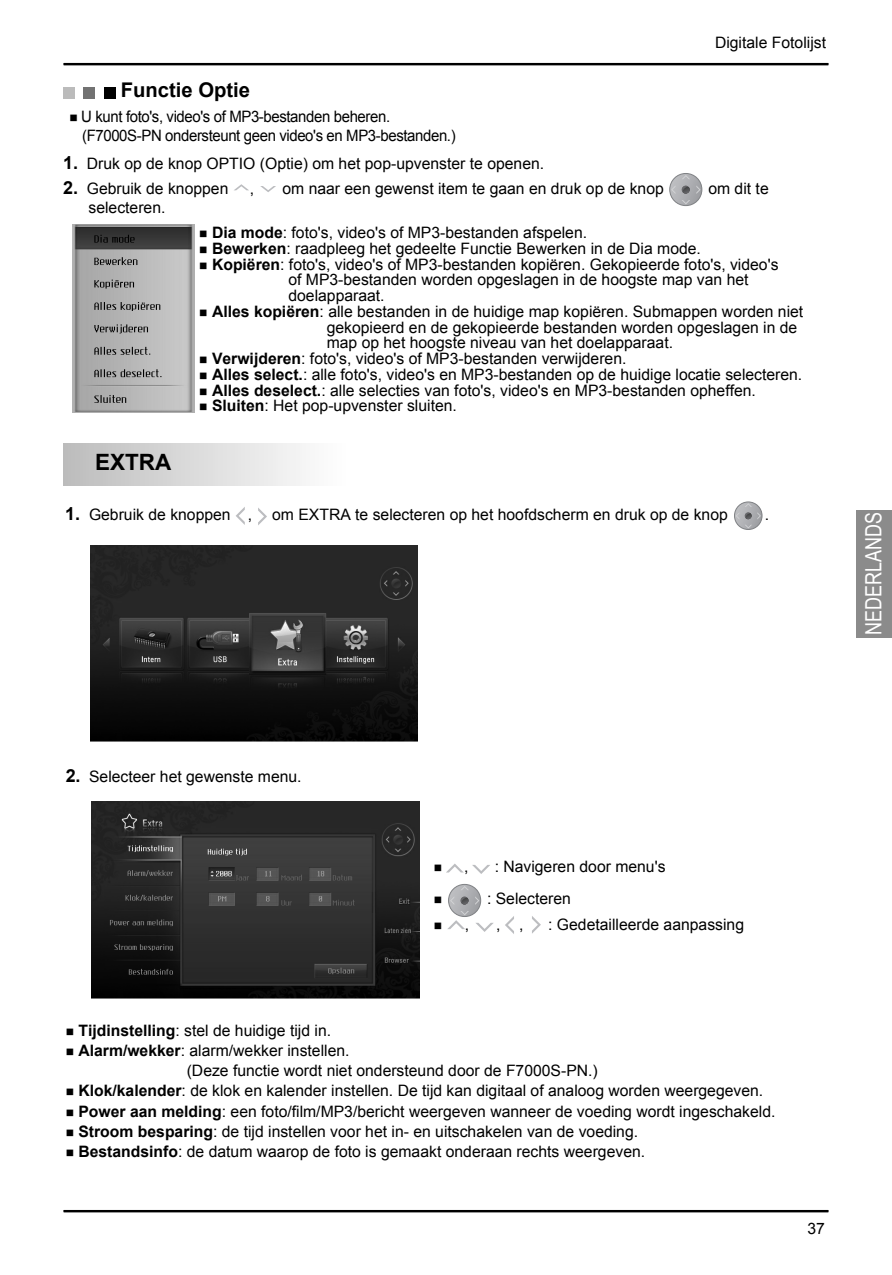
<style>
.page{position:relative;width:892px;height:1275px;background:#fff}
.page>*{position:absolute;margin:0;border:0;box-sizing:border-box;transform-origin:0 0}
.t1{font:22.5px "Arial";color:#fff;scale:.8 1}
.t2{font:700 22.5px "Arial";color:#000}
.t3{font:700 20.25px "Arial";color:#000}
.t4{font:15.75px/31.7px "Arial";color:#000}
.t5{font:15.75px/18.9px "Arial";letter-spacing:-.025em;color:#000;scale:.95 1}
.s1{font-weight:700;font-size:18px}
.s2{font-weight:700}
</style>
<div class="page">
<div style="left:856px;top:510px;width:35px;height:127px;background:#8b8b8b"></div>
<hr style="left:64px;top:1209px;width:764px;height:3px;background:#000">
<hr style="left:64px;top:63px;width:764px;height:2px;background:#000">
<svg style="left:73px;top:412px;width:122px;height:1px"></svg>
<img style="left:73px;top:224px;width:122px;height:188px">
<svg style="left:236px;top:507px;width:9px;height:18px"></svg>
<svg style="left:258px;top:508px;width:9px;height:17px"></svg>
<div style="left:734px;top:502px;width:28px;height:27px;border:1px solid #808285;border-radius:50%"></div>
<svg style="left:735px;top:503px;width:26px;height:25px"></svg>
<img style="left:91px;top:545px;width:326px;height:197px">
<img style="left:92px;top:801px;width:328px;height:198px">
<div style="left:64px;top:443px;width:286px;height:42px;background:linear-gradient(to right,#bcbcbc,#fff)"></div>
<svg style="left:473px;top:865px;width:17px;height:9px"></svg>
<svg style="left:448px;top:884px;width:32px;height:32px"></svg>
<div style="left:448px;top:884px;width:33px;height:32px;border:1px solid #808285;border-radius:50%"></div>
<svg style="left:450px;top:896px;width:4px;height:9px"></svg>
<svg style="left:475px;top:896px;width:4px;height:8px"></svg>
<svg style="left:460px;top:885px;width:9px;height:5px"></svg>
<svg style="left:460px;top:896px;width:8px;height:8px"></svg>
<svg style="left:447px;top:911px;width:22px;height:18px"></svg>
<svg style="left:476px;top:922px;width:18px;height:9px"></svg>
<svg style="left:505px;top:916px;width:9px;height:18px"></svg>
<svg style="left:532px;top:916px;width:9px;height:17px"></svg>
<div style="left:63px;top:87px;width:12px;height:12px;background:#bbb"></div>
<div style="left:104px;top:87px;width:12px;height:12px;background:#000"></div>
<div style="left:83px;top:87px;width:12px;height:12px;background:#727272"></div>
<svg style="left:234px;top:184px;width:15px;height:6px"></svg>
<svg style="left:260px;top:186px;width:16px;height:6px"></svg>
<svg style="left:669px;top:173px;width:33px;height:32px"></svg>
<div style="left:669px;top:173px;width:33px;height:33px;border:1px solid #808285;border-radius:50%"></div>
<svg style="left:671px;top:185px;width:4px;height:9px"></svg>
<svg style="left:696px;top:185px;width:4px;height:9px"></svg>
<svg style="left:681px;top:175px;width:9px;height:4px"></svg>
<svg style="left:681px;top:200px;width:9px;height:4px"></svg>
<svg style="left:681px;top:186px;width:8px;height:8px"></svg>
<svg style="left:446px;top:863px;width:17px;height:9px"></svg>
<p class="t4" style="left:715px;top:27px;width:113px">Digitale Fotolijst</p>
<p class="t3" style="left:121px;top:79px;width:131px">Functie Optie</p>
<p class="t5" style="left:81px;top:107px;width:396px">U kunt foto's, video's of MP3-bestanden beheren. (F7000S-PN ondersteunt geen video's en MP3-bestanden.)</p>
<p class="t4" style="left:63px;top:148px;width:483px"><span class="s1">1.</span> Druk op de knop OPTIO (Optie) om het pop-upvenster te openen.</p>
<p class="t4" style="left:63px;top:173px;width:167px"><span class="s1">2.</span> Gebruik de knoppen</p>
<p class="t4" style="left:250px;top:173px;width:6px">,</p>
<p class="t4" style="left:282px;top:173px;width:383px">om naar een gewenst item te gaan en druk op de knop</p>
<p class="t4" style="left:708px;top:173px;width:62px">om dit te</p>
<p class="t4" style="left:88px;top:192px;width:78px">selecteren.</p>
<p class="t2" style="left:95px;top:449px;width:78px">EXTRA</p>
<p class="t4" style="left:212px;top:217px;width:376px"><span class="s2">Dia mode</span>: foto's, video's of MP3-bestanden afspelen.</p>
<p class="t4" style="left:212px;top:233px;width:490px"><span class="s2">Bewerken</span>: raadpleeg het gedeelte Functie Bewerken in de Dia mode.</p>
<p class="t4" style="left:212px;top:248px;width:568px"><span class="s2">Kopiëren</span>: foto's, video's of MP3-bestanden kopiëren. Gekopieerde foto's, video's</p>
<p class="t4" style="left:288px;top:264px;width:461px">of MP3-bestanden worden opgeslagen in de hoogste map van het</p>
<p class="t4" style="left:288px;top:280px;width:98px">doelapparaat.</p>
<p class="t4" style="left:212px;top:295px;width:593px"><span class="s2">Alles kopiëren</span>: alle bestanden in de huidige map kopiëren. Submappen worden niet</p>
<p class="t4" style="left:327px;top:311px;width:472px">gekopieerd en de gekopieerde bestanden worden opgeslagen in de</p>
<p class="t4" style="left:327px;top:327px;width:348px">map op het hoogste niveau van het doelapparaat.</p>
<p class="t4" style="left:212px;top:343px;width:416px"><span class="s2">Verwijderen</span>: foto's, video's of MP3-bestanden verwijderen.</p>
<p class="t4" style="left:212px;top:358px;width:592px"><span class="s2">Alles select.</span>: alle foto's, video's en MP3-bestanden op de huidige locatie selecteren.</p>
<p class="t4" style="left:212px;top:374px;width:545px"><span class="s2">Alles deselect.</span>: alle selecties van foto's, video's en MP3-bestanden opheffen.</p>
<p class="t4" style="left:212px;top:390px;width:246px"><span class="s2">Sluiten</span>: Het pop-upvenster sluiten.</p>
<p class="t4" style="left:65px;top:499px;width:188px"><span class="s1">1.</span> Gebruik de knoppen ,</p>
<p class="t4" style="left:272px;top:499px;width:457px">om EXTRA te selecteren op het hoofdscherm en druk op de knop</p>
<p class="t4" style="left:764px;top:499px;width:6px">.</p>
<p class="t1" style="left:861px;top:635px;width:155px;rotate:-90deg">NEDERLANDS</p>
<p class="t4" style="left:66px;top:760px;width:237px"><span class="s1">2.</span> Selecteer het gewenste menu.</p>
<p class="t4" style="left:464px;top:850px;width:6px">,</p>
<p class="t4" style="left:487px;top:850px;width:180px;text-indent:8px">: Navigeren door menu's : Selecteren</p>
<p class="t4" style="left:465px;top:908px;width:6px">,</p>
<p class="t4" style="left:496px;top:908px;width:29px">, ,</p>
<p class="t4" style="left:548px;top:908px;width:197px">: Gedetailleerde aanpassing</p>
<p class="t4" style="left:78px;top:1014px;width:254px"><span class="s2">Tijdinstelling</span>: stel de huidige tijd in.</p>
<p class="t4" style="left:78px;top:1034px;width:273px"><span class="s2">Alarm/wekker</span>: alarm/wekker instellen.</p>
<p class="t4" style="left:187px;top:1054px;width:412px">(Deze functie wordt niet ondersteund door de F7000S-PN.)</p>
<p class="t4" style="left:78px;top:1075px;width:686px"><span class="s2">Klok/kalender</span>: de klok en kalender instellen. De tijd kan digitaal of analoog worden weergegeven.</p>
<p class="t4" style="left:78px;top:1095px;width:698px"><span class="s2">Power aan melding</span>: een foto/film/MP3/bericht weergeven wanneer de voeding wordt ingeschakeld.</p>
<p class="t4" style="left:78px;top:1115px;width:561px"><span class="s2">Stroom besparing</span>: de tijd instellen voor het in- en uitschakelen van de voeding.</p>
<p class="t4" style="left:78px;top:1135px;width:568px"><span class="s2">Bestandsinfo</span>: de datum waarop de foto is gemaakt onderaan rechts weergeven.</p>
<p class="t4" style="left:807px;top:1212px;width:19px">0137</p>
</div>
